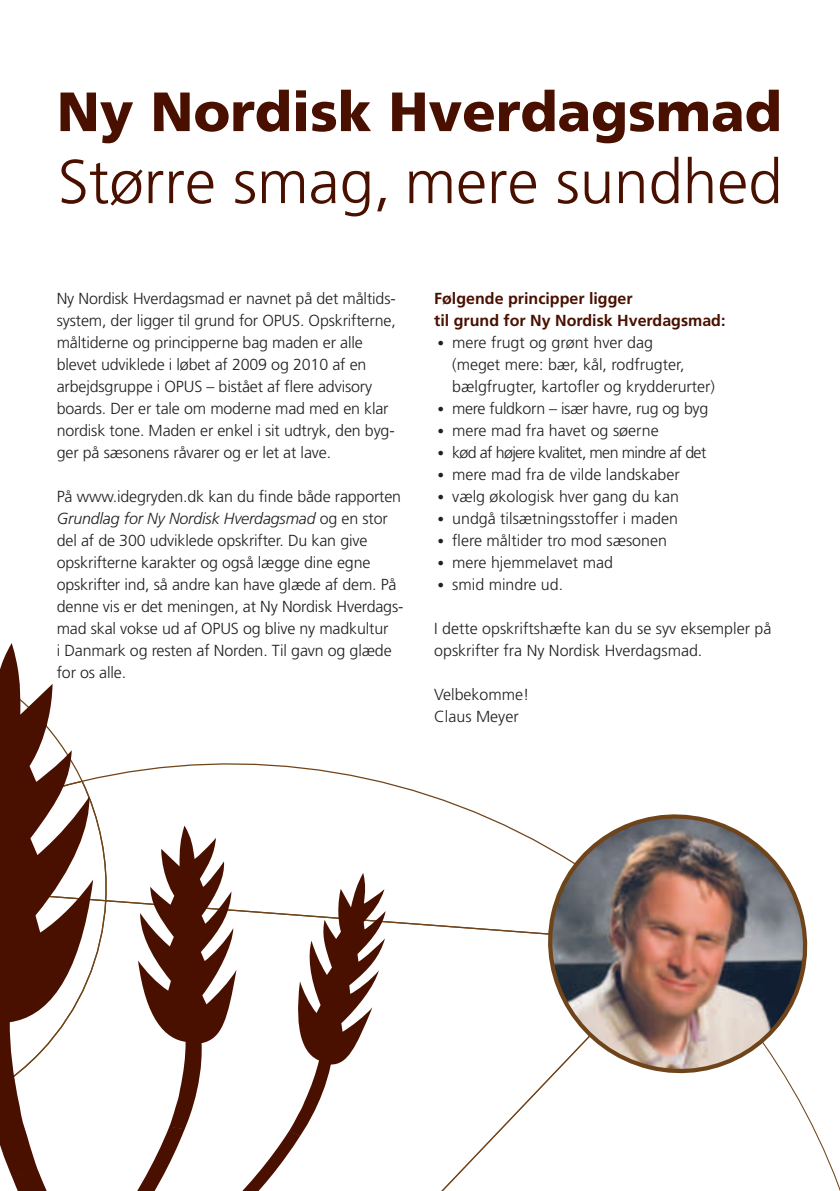
<style>
.page{position:relative;width:840px;height:1191px;background:#fff}
.page>*{position:absolute;margin:0;border:0;box-sizing:border-box;transform-origin:0 0}
.t1{font:300 61.8px "Frutiger";color:#491000}
.t2{font:900 55.2px "Frutiger";color:#491000}
.t3{font:300 48px "Frutiger";color:#231f20}
.t4{font:300 16px/22px "Frutiger";letter-spacing:-.01em;color:#231f20}
.t5{font:700 16px/22px "Frutiger";color:#491000}
.t6{font:300 16px "Frutiger";letter-spacing:-.04em;color:#231f20}
.s1{font-style:italic}
</style>
<div class="page">
<svg style="left:623px;top:814px;width:185px;height:137px"></svg>
<svg style="left:599px;top:825px;width:24px;height:126px;background:#7b7475"></svg>
<svg style="left:156px;top:763px;width:443px;height:188px"></svg>
<svg style="left:441px;top:951px;width:398px;height:240px"></svg>
<svg style="left:0;top:643px;width:93px;height:532px;fill:#491000"></svg>
<svg style="left:11px;top:825px;width:374px;height:366px"></svg>
<h2 class="t2" style="left:57px;top:78px;width:726px">Ny Nordisk Hverdagsmad</h2>
<h1 class="t1" style="left:58px;top:147px;width:725px">Større smag, mere sundhed</h1>
<p class="t4" style="left:57px;top:288px;width:340px">Ny Nordisk Hverdagsmad er navnet på det måltids&shy;system, der ligger til grund for OPUS. Opskrifterne, måltiderne og principperne bag maden er alle blevet udviklede i løbet af 2009 og 2010 af en arbejdsgruppe i OPUS – bistået af flere advisory boards. Der er tale om moderne mad med en klar nordisk tone. Maden er enkel i sit udtryk, den byg&shy;ger på sæsonens råvarer og er let at lave.</p>
<p class="t4" style="left:57px;top:486px;width:348px">På www.idegryden.dk kan du finde både rapporten <span class="s1">Grundlag for Ny Nordisk Hverdagsmad</span> og en stor del af de 300 udviklede opskrifter. Du kan give opskrifterne karakter og også lægge dine egne opskrifter ind, så andre kan have glæde af dem. På denne vis er det meningen, at Ny Nordisk Hverdags&shy;mad skal vokse ud af OPUS og blive ny madkultur<br>i Danmark og resten af Norden. Til gavn og glæde for os alle.</p>
<p class="t5" style="left:434px;top:288px;width:293px">Følgende principper ligger<br>til grund for Ny Nordisk Hverdagsmad:</p>
<h3 class="t3" style="left:434px;top:314px;width:15px">·</h3>
<p class="t4" style="left:452px;top:332px;width:264px">mere frugt og grønt hver dag<br>(meget mere: bær, kål, rodfrugter, bælgfrugter, kartofler og krydderurter)</p>
<h3 class="t3" style="left:434px;top:380px;width:15px">·</h3>
<p class="t4" style="left:452px;top:398px;width:257px">mere fuldkorn – især havre, rug og byg</p>
<h3 class="t3" style="left:434px;top:402px;width:15px">·</h3>
<p class="t4" style="left:452px;top:420px;width:208px">mere mad fra havet og søerne</p>
<h3 class="t3" style="left:434px;top:424px;width:15px">·</h3>
<p class="t6" style="left:452px;top:443px;width:255px">kød af højere kvalitet, men mindre af det</p>
<h3 class="t3" style="left:434px;top:446px;width:15px">·</h3>
<p class="t4" style="left:452px;top:464px;width:229px">mere mad fra de vilde landskaber</p>
<h3 class="t3" style="left:434px;top:468px;width:15px">·</h3>
<p class="t4" style="left:452px;top:486px;width:228px">vælg økologisk hver gang du kan</p>
<h3 class="t3" style="left:434px;top:490px;width:15px">·</h3>
<p class="t4" style="left:452px;top:508px;width:227px">undgå tilsætningsstoffer i maden</p>
<h3 class="t3" style="left:434px;top:512px;width:15px">·</h3>
<p class="t4" style="left:452px;top:530px;width:216px">flere måltider tro mod sæsonen</p>
<h3 class="t3" style="left:434px;top:534px;width:15px">·</h3>
<p class="t4" style="left:452px;top:552px;width:162px">mere hjemmelavet mad</p>
<h3 class="t3" style="left:434px;top:556px;width:15px">·</h3>
<p class="t4" style="left:452px;top:574px;width:112px">smid mindre ud.</p>
<p class="t4" style="left:434px;top:618px;width:338px">I dette opskriftshæfte kan du se syv eksempler på opskrifter fra Ny Nordisk Hverdagsmad.</p>
<p class="t4" style="left:434px;top:684px;width:97px">Velbekomme!<br>Claus Meyer</p>
</div>
